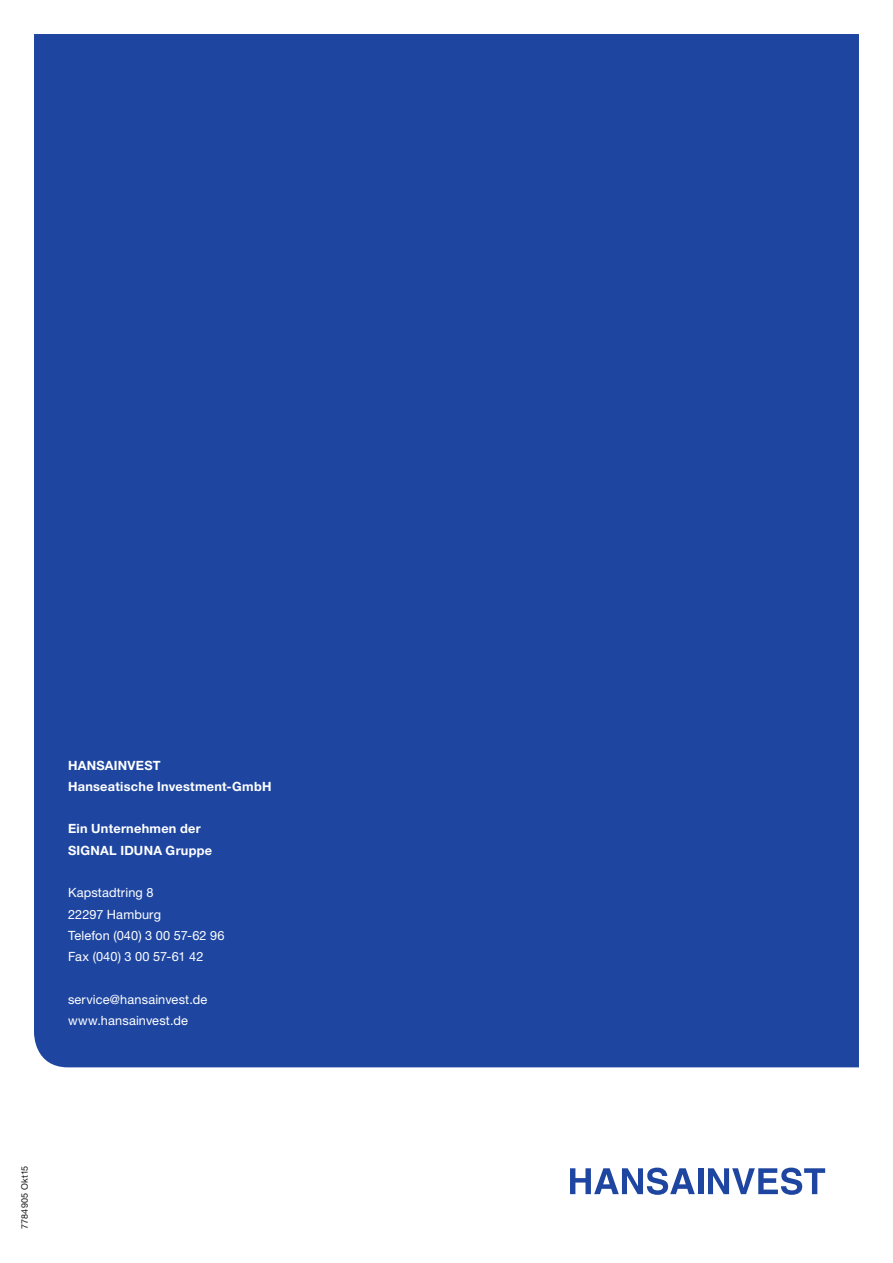
<style>
.page{position:relative;width:893px;height:1263px;background:#fff}
.page>*{position:absolute;margin:0;border:0;box-sizing:border-box;transform-origin:0 0}
.t1{font:12.75px/21.3px "Helvetica Neue LTW1 G";letter-spacing:.01em;color:#fff}
.t2{font:700 12.75px/21.3px "Helvetica Neue LTW1 G";letter-spacing:.02em;color:#fff}
.t3{font:9px "Helvetica Neue LTW1 G";letter-spacing:.02em;color:#151616}
</style>
<div class="page">
<div style="left:34px;top:34px;width:825px;height:1033px;background:#1e46a1"></div>
<svg style="left:570px;top:1167px;width:125px;height:28px"></svg>
<div style="left:698px;top:1168px;width:5px;height:26px;background:#1e46a1"></div>
<svg style="left:708px;top:1167px;width:117px;height:28px"></svg>
<p class="t2" style="left:68px;top:754px;width:205px">HANSAINVEST<br>Hanseatische Investment-GmbH</p>
<p class="t2" style="left:68px;top:818px;width:146px">Ein Unternehmen der<br>SIGNAL IDUNA Gruppe</p>
<p class="t1" style="left:68px;top:882px;width:158px">Kapstadtring 8<br>22297 Hamburg<br>Telefon (040) 3 00 57-62 96<br>Fax (040) 3 00 57-61 42</p>
<p class="t1" style="left:68px;top:988px;width:141px">service@hansainvest.de www.hansainvest.de</p>
<p class="t3" style="left:19px;top:1229px;width:65px;rotate:-90deg">7784905 Okt15</p>
</div>
